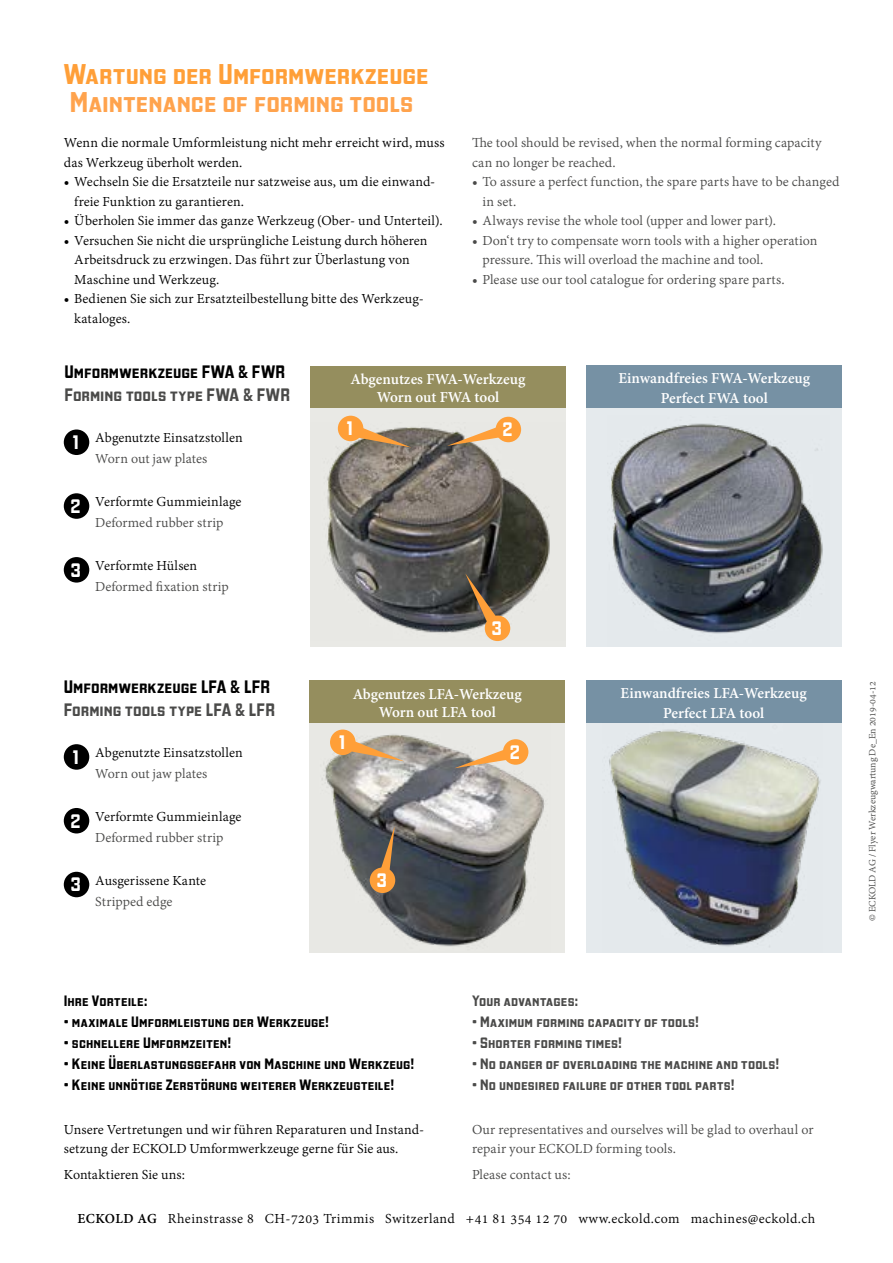
<style>
.page{position:relative;width:893px;height:1263px;background:#fff}
.page>*{position:absolute;margin:0;border:0;box-sizing:border-box;transform-origin:0 0}
.t1{font:700 28.5px "Gaz Rg";color:#ff9f38}
.t2{font:700 28.5px "Gaz Rg";color:#ffa34d}
.t3{font:700 19.5px "Gaz Rg";color:#fff}
.t4{font:700 18px "Gaz Rg";color:#4a4a49}
.t5{font:700 18px "Gaz Rg";letter-spacing:.005em;color:#000}
.t6{font:700 16.5px/18px "Adobe Gurmukhi";color:#fff;text-align:center}
.t7{font:15px/19.5px "Adobe Gurmukhi";letter-spacing:.005em;color:#000}
.t8{font:15px/19.5px "Adobe Gurmukhi";letter-spacing:.005em;color:#4a4a49}
.t9{font:700 15px "Gaz Rg";letter-spacing:.01em;color:#000}
.t10{font:700 15px "Gaz Rg";letter-spacing:.01em;color:#4a4a49}
.t11{font:15px "Adobe Gurmukhi";letter-spacing:.03em;color:#000}
.t12{font:10.5px "Adobe Gurmukhi";color:#4a4a49}
.s1{font-weight:700}
</style>
<div class="page">
<div style="left:310px;top:366px;width:256px;height:42px;background:#958e5e"></div>
<div style="left:310px;top:408px;width:256px;height:238px;background:#e9e9e5"></div>
<img style="left:327px;top:423px;width:223px;height:217px">
<div style="left:587px;top:366px;width:255px;height:42px;background:#7691a4"></div>
<div style="left:587px;top:408px;width:255px;height:238px;background:#e5eaed"></div>
<img style="left:611px;top:423px;width:212px;height:211px">
<div style="left:310px;top:681px;width:255px;height:42px;background:#958e5e"></div>
<div style="left:310px;top:723px;width:255px;height:229px;background:#e9e9e5"></div>
<img style="left:322px;top:734px;width:223px;height:213px">
<div style="left:586px;top:680px;width:255px;height:43px;background:#7691a4"></div>
<div style="left:586px;top:723px;width:255px;height:229px;background:#e5eaed"></div>
<img style="left:609px;top:730px;width:212px;height:217px">
<svg style="left:357px;top:427px;width:54px;height:20px"></svg>
<div style="left:64px;top:429px;width:25px;height:26px;background:#000;border-radius:50%"></div>
<div style="left:338px;top:416px;width:25px;height:25px;background:#ff9f38;border-radius:50%"></div>
<div style="left:64px;top:493px;width:25px;height:26px;background:#000;border-radius:50%"></div>
<div style="left:64px;top:557px;width:25px;height:26px;background:#000;border-radius:50%"></div>
<svg style="left:447px;top:426px;width:54px;height:20px"></svg>
<div style="left:496px;top:417px;width:25px;height:25px;background:#ff9f38;border-radius:50%"></div>
<svg style="left:465px;top:573px;width:32px;height:50px;background:#5a4b38"></svg>
<div style="left:485px;top:615px;width:25px;height:26px;background:#ff9f38;border-radius:50%"></div>
<svg style="left:454px;top:749px;width:54px;height:19px"></svg>
<div style="left:503px;top:739px;width:25px;height:26px;background:#ff9f38;border-radius:50%"></div>
<svg style="left:350px;top:741px;width:55px;height:20px"></svg>
<div style="left:330px;top:729px;width:26px;height:26px;background:#ff9f38;border-radius:50%"></div>
<svg style="left:378px;top:826px;width:17px;height:50px"></svg>
<div style="left:370px;top:867px;width:25px;height:26px;background:#ff9f38;border-radius:50%"></div>
<div style="left:64px;top:744px;width:25px;height:26px;background:#000;border-radius:50%"></div>
<div style="left:64px;top:808px;width:25px;height:25px;background:#000;border-radius:50%"></div>
<div style="left:64px;top:872px;width:25px;height:25px;background:#000;border-radius:50%"></div>
<h1 class="t1" style="left:64px;top:56px;width:366px">Wartung der Umformwerkzeuge</h1>
<h1 class="t2" style="left:70px;top:84px;width:345px">Maintenance of forming tools</h1>
<p class="t7" style="left:64px;top:134px;width:382px">Wenn die normale Umformleistung nicht mehr erreicht wird, muss das Werkzeug überholt werden.</p>
<p class="t7" style="left:74px;top:173px;width:362px;text-indent:-10px">• Wechseln Sie die Ersatzteile nur satzweise aus, um die einwand&shy;freie Funktion zu garantieren.</p>
<p class="t7" style="left:64px;top:212px;width:380px">• Überholen Sie immer das ganze Werkzeug (Ober- und Unterteil).</p>
<p class="t7" style="left:74px;top:231px;width:355px;text-indent:-10px">• Versuchen Sie nicht die ursprüngliche Leistung durch höheren<br>Arbeitsdruck zu erzwingen. Das führt zur Überlastung von<br>Maschine und Werkzeug.</p>
<p class="t7" style="left:74px;top:290px;width:351px;text-indent:-10px">• Bedienen Sie sich zur Ersatzteilbestellung bitte des Werkzeug&shy;kataloges.</p>
<p class="t8" style="left:472px;top:134px;width:351px">The tool should be revised, when the normal forming capacity can no longer be reached.</p>
<p class="t8" style="left:482px;top:173px;width:358px;text-indent:-10px">• To assure a perfect function, the spare parts have to be changed in set.</p>
<p class="t8" style="left:472px;top:212px;width:306px">• Always revise the whole tool (upper and lower part).</p>
<p class="t8" style="left:482px;top:231px;width:336px;text-indent:-10px">• Don‘t try to compensate worn tools with a higher operation pressure. This will overload the machine and tool.</p>
<p class="t8" style="left:472px;top:270px;width:314px">• Please use our tool catalogue for ordering spare parts.</p>
<p class="t5" style="left:64px;top:361px;width:222px">Umformwerkzeuge FWA &amp; FWR</p>
<p class="t4" style="left:64px;top:383px;width:227px">Forming tools type FWA &amp; FWR</p>
<h2 class="t3" style="left:73px;top:430px;width:7px">1</h2>
<p class="t7" style="left:95px;top:429px;width:149px">Abgenutzte Einsatzstollen</p>
<p class="t8" style="left:95px;top:450px;width:114px">Worn out jaw plates</p>
<h2 class="t3" style="left:71px;top:494px;width:12px">2</h2>
<p class="t7" style="left:95px;top:493px;width:148px">Verformte Gummieinlage</p>
<p class="t8" style="left:95px;top:514px;width:130px">Deformed rubber strip</p>
<h2 class="t3" style="left:71px;top:558px;width:12px">3</h2>
<p class="t7" style="left:95px;top:556px;width:104px">Verformte Hülsen</p>
<p class="t8" style="left:95px;top:577px;width:135px">Deformed fixation strip</p>
<p class="t5" style="left:64px;top:675px;width:208px">Umformwerkzeuge LFA &amp; LFR</p>
<p class="t4" style="left:64px;top:698px;width:213px">Forming tools type LFA &amp; LFR</p>
<h2 class="t3" style="left:73px;top:745px;width:7px">1</h2>
<p class="t7" style="left:95px;top:743px;width:149px">Abgenutzte Einsatzstollen</p>
<p class="t8" style="left:95px;top:764px;width:114px">Worn out jaw plates</p>
<h2 class="t3" style="left:71px;top:808px;width:12px">2</h2>
<p class="t7" style="left:95px;top:807px;width:148px">Verformte Gummieinlage</p>
<p class="t8" style="left:95px;top:828px;width:130px">Deformed rubber strip</p>
<h2 class="t3" style="left:71px;top:872px;width:12px">3</h2>
<p class="t7" style="left:95px;top:871px;width:112px">Ausgerissene Kante</p>
<p class="t8" style="left:95px;top:892px;width:79px">Stripped edge</p>
<p class="t6" style="left:351px;top:371px;width:176px">Abgenutzes FWA-Werkzeug<br>Worn out FWA tool</p>
<p class="t6" style="left:618px;top:369px;width:193px;line-height:19.8px">Einwandfreies FWA-Werkzeug<br>Perfect FWA tool</p>
<h2 class="t3" style="left:347px;top:416px;width:7px">1</h2>
<h2 class="t3" style="left:502px;top:417px;width:12px">2</h2>
<h2 class="t3" style="left:492px;top:616px;width:12px">3</h2>
<h2 class="t3" style="left:339px;top:730px;width:7px">1</h2>
<p class="t6" style="left:353px;top:686px;width:171px">Abgenutzes LFA-Werkzeug<br>Worn out LFA tool</p>
<p class="t6" style="left:621px;top:684px;width:188px;line-height:19.8px">Einwandfreies LFA-Werkzeug<br>Perfect LFA tool</p>
<h2 class="t3" style="left:510px;top:740px;width:12px">2</h2>
<h2 class="t3" style="left:377px;top:868px;width:12px">3</h2>
<p class="t12" style="left:866px;top:921px;width:241px;rotate:-90deg">© ECKOLD AG / Flyer Werkzeugwartung De_En 2019-04-12</p>
<p class="t9" style="left:64px;top:991px;width:85px">Ihre Vorteile:</p>
<p class="t9" style="left:64px;top:1012px;width:267px">• maximale Umformleistung der Werkzeuge!</p>
<p class="t9" style="left:64px;top:1033px;width:169px">• schnellere Umformzeiten!</p>
<p class="t9" style="left:64px;top:1054px;width:352px">• Keine Überlastungsgefahr von Maschine und Werkzeug!</p>
<p class="t9" style="left:64px;top:1075px;width:332px">• Keine unnötige Zerstörung weiterer Werkzeugteile!</p>
<p class="t7" style="left:64px;top:1120px;width:362px">Unsere Vertretungen und wir führen Reparaturen und Instand&shy;setzung der ECKOLD Umformwerkzeuge gerne für Sie aus.</p>
<p class="t7" style="left:64px;top:1165px;width:123px">Kontaktieren Sie uns:</p>
<p class="t10" style="left:472px;top:991px;width:108px">Your advantages:</p>
<p class="t10" style="left:472px;top:1012px;width:229px">• Maximum forming capacity of tools!</p>
<p class="t10" style="left:472px;top:1033px;width:151px">• Shorter forming times!</p>
<p class="t10" style="left:472px;top:1054px;width:309px">• No danger of overloading the machine and tools!</p>
<p class="t10" style="left:472px;top:1075px;width:264px">• No undesired failure of other tool parts!</p>
<p class="t8" style="left:472px;top:1120px;width:343px">Our representatives and ourselves will be glad to overhaul or repair your ECKOLD forming tools.</p>
<p class="t8" style="left:472px;top:1165px;width:100px">Please contact us:</p>
<p class="t11" style="left:78px;top:1210px;width:739px"><span class="s1">ECKOLD AG</span> Rheinstrasse 8 CH-7203 Trimmis Switzerland +41 81 354 12 70 www.eckold.com machines@eckold.ch</p>
</div>
